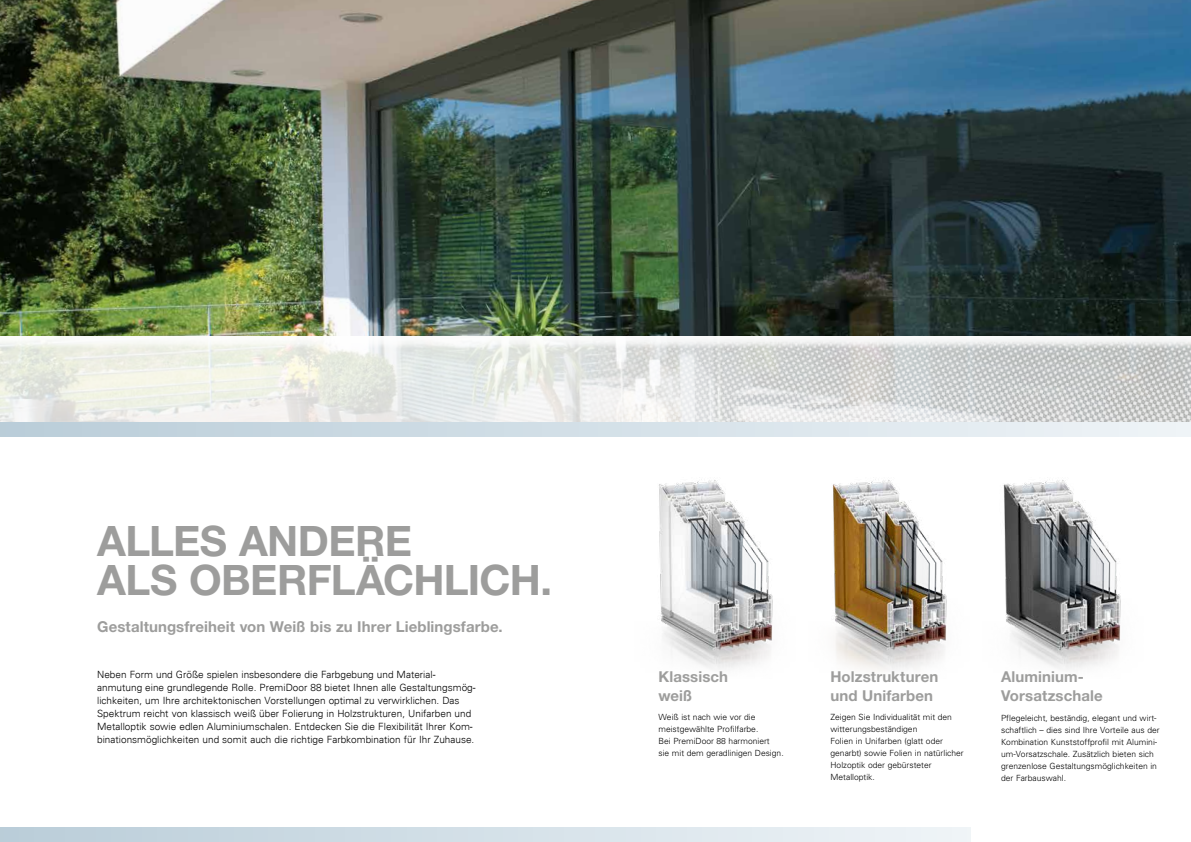
<style>
.page{position:relative;width:1191px;height:842px;background:#fff}
.page>*{position:absolute;margin:0;border:0;box-sizing:border-box;transform-origin:0 0}
.t1{font:700 42px/39.5px "Helvetica Neue CE";letter-spacing:-.015em;color:#9d9d9c}
.t2{font:700 15px/19px "Helvetica Neue CE";letter-spacing:.005em;color:#9d9d9c}
.t3{font:300 10px/13px "Univers";color:#000}
.t4{font:300 8.5px/12px "Univers";color:#000}
</style>
<div class="page">
<img style="left:659px;top:479px;width:114px;height:190px">
<img style="left:832px;top:479px;width:115px;height:192px">
<img style="left:1003px;top:479px;width:118px;height:190px">
<img style="left:0;top:0;width:1191px;height:336px">
<svg style="left:0;top:828px;width:970px;height:14px;background:#d4e0e7"></svg>
<img style="left:0;top:339px;width:1191px;height:83px">
<svg style="left:0;top:422px;width:1191px;height:15px;background:#d4e0e7"></svg>
<h1 class="t1" style="left:97px;top:521px;width:456px">ALLES ANDERE<br>ALS OBERFLÄCHLICH.</h1>
<h2 class="t2" style="left:97px;top:617px;width:407px">Gestaltungsfreiheit von Weiß bis zu Ihrer Lieblingsfarbe.</h2>
<p class="t3" style="left:97px;top:668px;width:380px">Neben Form und Größe spielen insbesondere die Farbgebung und Material&shy;anmutung eine grundlegende Rolle. PremiDoor 88 bietet Ihnen alle Gestaltungsmög&shy;lichkeiten, um Ihre architektonischen Vorstellungen optimal zu verwirklichen. Das Spektrum reicht von klassisch weiß über Folierung in Holzstrukturen, Unifarben und Metalloptik sowie edlen Aluminiumschalen. Entdecken Sie die Flexibilität Ihrer Kom&shy;binationsmöglichkeiten und somit auch die richtige Farbkombination für Ihr Zuhause.</p>
<h2 class="t2" style="left:658px;top:668px;width:71px">Klassisch weiß</h2>
<p class="t4" style="left:658px;top:710px;width:127px">Weiß ist nach wie vor die meistgewählte Profilfarbe.<br>Bei PremiDoor 88 harmoniert<br>sie mit dem geradlinigen Design.</p>
<h2 class="t2" style="left:830px;top:668px;width:109px">Holzstrukturen und Unifarben</h2>
<p class="t4" style="left:830px;top:711px;width:135px">Zeigen Sie Individualität mit den witterungsbeständigen<br>Folien in Unifarben (glatt oder genarbt) sowie Folien in natürlicher<br>Holzoptik oder gebürsteter<br>Metalloptik.</p>
<h2 class="t2" style="left:1001px;top:668px;width:103px">Aluminium-<br>Vorsatzschale</h2>
<p class="t4" style="left:1001px;top:712px;width:160px">Pflegeleicht, beständig, elegant und wirt&shy;schaftlich – dies sind Ihre Vorteile aus der Kombination Kunststoffprofil mit Alumini&shy;um-Vorsatzschale. Zusätzlich bieten sich grenzenlose Gestaltungsmöglichkeiten in der Farbauswahl.</p>
</div>
